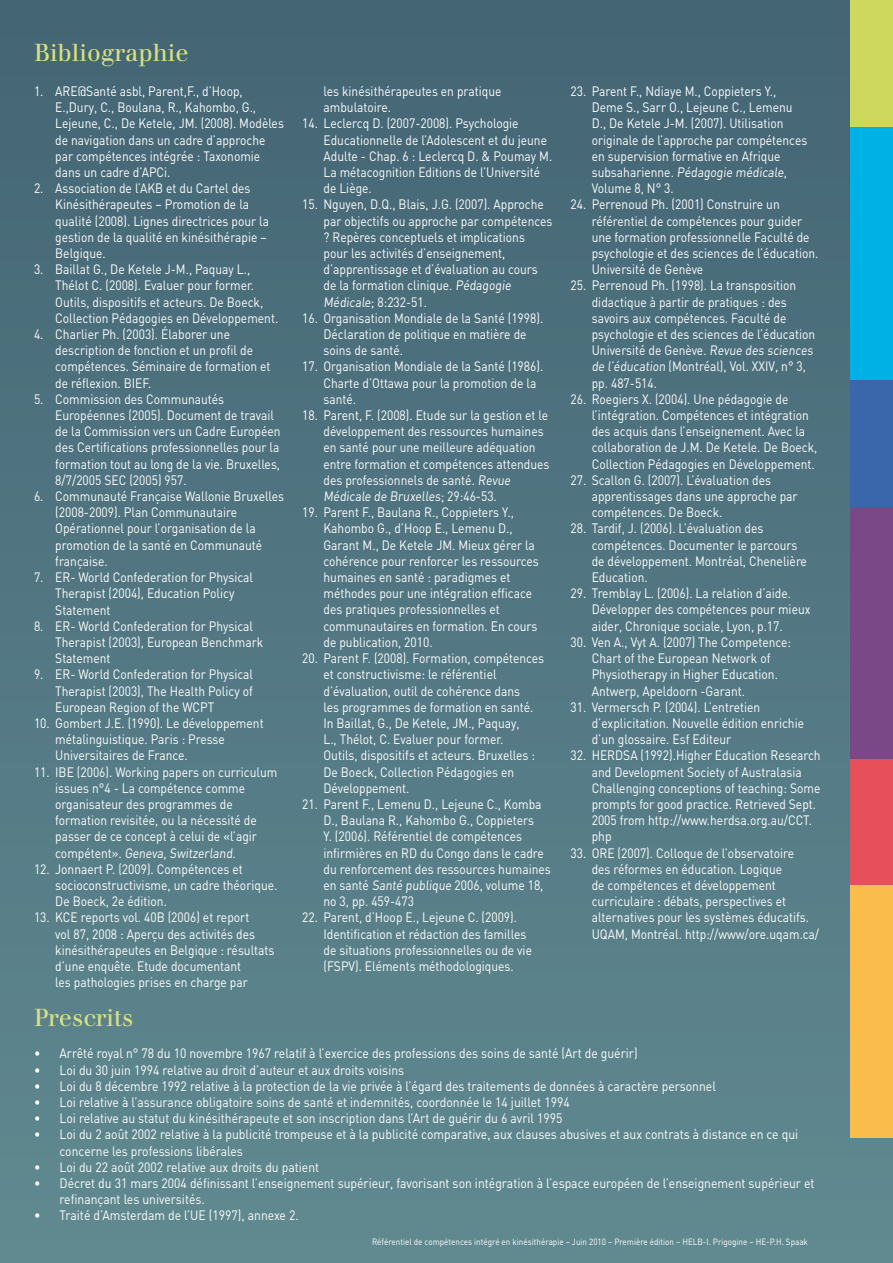
<style>
.page{position:relative;width:893px;height:1263px;background:#fff}
.page>*{position:absolute;margin:0;border:0;box-sizing:border-box;transform-origin:0 0}
.t1{font:24px "Justus";color:#d8e082}
.t2{font:13.5px/16.2px "DIN";color:#fff;scale:.89 1}
.t3{font:13.5px/16.2px "DIN";color:#fff;scale:.9 1}
.t4{font:9px "DIN";color:#fff;scale:.9 1}
</style>
<div class="page">
<div style="left:0;top:0;width:893px;height:1263px;background:linear-gradient(to bottom,#446575,#618a91)"></div>
<div style="left:850px;top:885px;width:43px;height:252px;background:#fabd4b"></div>
<div style="left:850px;top:759px;width:43px;height:126px;background:#e74f5a"></div>
<div style="left:850px;top:506px;width:43px;height:253px;background:#7b4887"></div>
<div style="left:850px;top:380px;width:43px;height:126px;background:#3a67ab"></div>
<div style="left:850px;top:127px;width:43px;height:253px;background:#00b1e6"></div>
<div style="left:850px;top:0;width:43px;height:127px;background:#ced85c"></div>
<h1 class="t1" style="left:34px;top:39px;width:156px">Bibliographie</h1>
<p class="t2" style="left:55px;top:83px;width:258px;text-indent:-21px">1. ARE@Santé asbl, Parent,F., d’Hoop, E.,Dury, C., Boulana, R., Kahombo, G., Lejeune, C., De Ketele, JM. (2008). Modèles de navigation dans un cadre d’approche par compétences intégrée : Taxonomie dans un cadre d’APCi.</p>
<p class="t2" style="left:55px;top:180px;width:242px;text-indent:-21px">2. Association de l’AKB et du Cartel des Kinésithérapeutes – Promotion de la qualité (2008). Lignes directrices pour la gestion de la qualité en kinésithérapie – Belgique.</p>
<p class="t2" style="left:55px;top:261px;width:252px;text-indent:-21px">3. Baillat G., De Ketele J-M., Paquay L., Thélot C. (2008). Evaluer pour former.<br>Outils, dispositifs et acteurs. De Boeck, Collection Pédagogies en Développement.</p>
<p class="t2" style="left:55px;top:326px;width:243px;text-indent:-21px">4. Charlier Ph. (2003). Élaborer une description de fonction et un profil de compétences. Séminaire de formation et de réflexion. BIEF.</p>
<p class="t2" style="left:55px;top:391px;width:255px;text-indent:-21px">5. Commission des Communautés Européennes (2005). Document de travail de la Commission vers un Cadre Européen des Certifications professionnelles pour la formation tout au long de la vie. Bruxelles, 8/7/2005 SEC (2005) 957.</p>
<p class="t2" style="left:55px;top:488px;width:259px;text-indent:-21px">6. Communauté Française Wallonie Bruxelles (2008-2009). Plan Communautaire Opérationnel pour l’organisation de la promotion de la santé en Communauté française.</p>
<p class="t2" style="left:55px;top:569px;width:224px;text-indent:-21px">7. ER- World Confederation for Physical<br>Therapist (2004), Education Policy<br>Statement</p>
<p class="t2" style="left:55px;top:617px;width:235px;text-indent:-21px">8. ER- World Confederation for Physical<br>Therapist (2003), European Benchmark<br>Statement</p>
<p class="t2" style="left:55px;top:666px;width:224px;text-align:justify;text-indent:-21px">9. ER- World Confederation for Physical Therapist (2003), The Health Policy of European Region of the WCPT</p>
<p class="t2" style="left:55px;top:715px;width:236px;text-indent:-21px">10. Gombert J.E. (1990). Le développement métalinguistique. Paris : Presse<br>Universitaires de France.</p>
<p class="t2" style="left:55px;top:763px;width:251px;text-indent:-21px">11. IBE (2006). Working papers on curriculum issues n°4 - La compétence comme organisateur des programmes de formation revisitée, ou la nécessité de passer de ce concept à celui de «l’agir compétent». Geneva, Switzerland.</p>
<p class="t2" style="left:55px;top:860px;width:251px;text-indent:-21px">12. Jonnaert P. (2009). Compétences et socioconstructivisme, un cadre théorique.<br>De Boeck, 2e édition.</p>
<p class="t2" style="left:55px;top:909px;width:248px;text-indent:-21px">13. KCE reports vol. 40B (2006) et report<br>vol 87, 2008 : Aperçu des activités des kinésithérapeutes en Belgique : résultats d’une enquête. Etude documentant<br>les pathologies prises en charge par</p>
<p class="t2" style="left:323px;top:83px;width:202px">les kinésithérapeutes en pratique ambulatoire.</p>
<p class="t2" style="left:323px;top:115px;width:259px;text-indent:-21px">14. Leclercq D. (2007-2008). Psychologie Educationnelle de l’Adolescent et du jeune Adulte - Chap. 6 : Leclercq D. &amp; Poumay M.<br>La métacognition Editions de l’Université de Liège.</p>
<p class="t2" style="left:323px;top:196px;width:259px;text-indent:-21px">15. Nguyen, D.Q., Blais, J.G. (2007). Approche par objectifs ou approche par compétences ? Repères conceptuels et implications pour les activités d’enseignement, d’apprentissage et d’évaluation au cours de la formation clinique. Pédagogie Médicale; 8:232-51.</p>
<p class="t2" style="left:323px;top:310px;width:248px;text-indent:-21px">16. Organisation Mondiale de la Santé (1998).<br>Déclaration de politique en matière de soins de santé.</p>
<p class="t2" style="left:323px;top:358px;width:248px;text-indent:-21px">17. Organisation Mondiale de la Santé (1986).<br>Charte d’Ottawa pour la promotion de la santé.</p>
<p class="t2" style="left:323px;top:407px;width:255px;text-indent:-21px">18. Parent, F. (2008). Etude sur la gestion et le développement des ressources humaines en santé pour une meilleure adéquation entre formation et compétences attendues des professionnels de santé. Revue Médicale de Bruxelles; 29:46-53.</p>
<p class="t2" style="left:323px;top:504px;width:243px;text-indent:-21px">19. Parent F., Baulana R., Coppieters Y., Kahombo G., d’Hoop E., Lemenu D., Garant M., De Ketele JM. Mieux gérer la cohérence pour renforcer les ressources humaines en santé : paradigmes et méthodes pour une intégration efficace des pratiques professionnelles et communautaires en formation. En cours de publication, 2010.</p>
<p class="t2" style="left:323px;top:650px;width:250px;text-indent:-21px">20. Parent F. (2008). Formation, compétences et constructivisme: le référentiel d’évaluation, outil de cohérence dans<br>les programmes de formation en santé.<br>In Baillat, G., De Ketele, JM., Paquay,<br>L., Thélot, C. Evaluer pour former.<br>Outils, dispositifs et acteurs. Bruxelles :<br>De Boeck, Collection Pédagogies en Développement.</p>
<p class="t2" style="left:323px;top:796px;width:257px;text-indent:-21px">21. Parent F., Lemenu D., Lejeune C., Komba D., Baulana R., Kahombo G., Coppieters<br>Y. (2006). Référentiel de compétences infirmières en RD du Congo dans le cadre du renforcement des ressources humaines en santé Santé publique 2006, volume 18, no 3, pp. 459-473</p>
<p class="t2" style="left:323px;top:909px;width:236px;text-indent:-21px">22. Parent, d’Hoop E., Lejeune C. (2009).<br>Identification et rédaction des familles de situations professionnelles ou de vie (FSPV). Eléments méthodologiques.</p>
<p class="t2" style="left:592px;top:83px;width:244px;text-indent:-21px">23. Parent F., Ndiaye M., Coppieters Y., Deme S., Sarr O., Lejeune C., Lemenu D., De Ketele J-M. (2007). Utilisation originale de l’approche par compétences en supervision formative en Afrique subsaharienne. Pédagogie médicale, Volume 8, N° 3.</p>
<p class="t2" style="left:592px;top:196px;width:256px;text-indent:-21px">24. Perrenoud Ph. (2001) Construire un référentiel de compétences pour guider une formation professionnelle Faculté de psychologie et des sciences de l’éducation.<br>Université de Genève</p>
<p class="t2" style="left:592px;top:277px;width:253px;text-indent:-21px">25. Perrenoud Ph. (1998). La transposition didactique à partir de pratiques : des savoirs aux compétences. Faculté de psychologie et des sciences de l’éducation Université de Genève. Revue des sciences de l’éducation (Montréal), Vol. XXIV, n° 3, pp. 487-514.</p>
<p class="t2" style="left:592px;top:391px;width:255px;text-indent:-21px">26. Roegiers X. (2004). Une pédagogie de l’intégration. Compétences et intégration des acquis dans l’enseignement. Avec la collaboration de J.M. De Ketele. De Boeck, Collection Pédagogies en Développement.</p>
<p class="t2" style="left:592px;top:472px;width:233px;text-indent:-21px">27. Scallon G. (2007). L’évaluation des apprentissages dans une approche par compétences. De Boeck.</p>
<p class="t2" style="left:592px;top:520px;width:243px;text-indent:-21px">28. Tardif, J. (2006). L’évaluation des compétences. Documenter le parcours de développement. Montréal, Chenelière<br>Education.</p>
<p class="t2" style="left:592px;top:585px;width:247px;text-indent:-21px">29. Tremblay L. (2006). La relation d’aide.<br>Développer des compétences pour mieux aider, Chronique sociale, Lyon, p.17.</p>
<p class="t2" style="left:592px;top:634px;width:226px;text-indent:-21px">30. Ven A., Vyt A. (2007) The Competence:<br>Chart of the European Network of Physiotherapy in Higher Education.<br>Antwerp, Apeldoorn -Garant.</p>
<p class="t2" style="left:592px;top:698px;width:240px;text-indent:-21px">31. Vermersch P. (2004). L’entretien d’explicitation. Nouvelle édition enrichie d’un glossaire. Esf Editeur</p>
<p class="t2" style="left:592px;top:747px;width:259px;text-indent:-21px">32. HERDSA (1992).Higher Education Research and Development Society of Australasia Challenging conceptions of teaching: Some prompts for good practice. Retrieved Sept.<br>2005 from http://www.herdsa.org.au/CCT. php</p>
<p class="t2" style="left:592px;top:844px;width:257px;text-indent:-21px">33. ORE (2007). Colloque de l’observatoire<br>des réformes en éducation. Logique<br>de compétences et développement curriculaire : débats, perspectives et alternatives pour les systèmes éducatifs.<br>UQAM, Montréal. http://www/ore.uqam.ca/</p>
<h1 class="t1" style="left:34px;top:1003px;width:101px">Prescrits</h1>
<p class="t3" style="left:34px;top:1045px;width:672px">• Arrêté royal n° 78 du 10 novembre 1967 relatif à l’exercice des professions des soins de santé (Art de guérir)</p>
<p class="t3" style="left:34px;top:1061px;width:413px">• Loi du 30 juin 1994 relative au droit d’auteur et aux droits voisins</p>
<p class="t3" style="left:34px;top:1077px;width:759px">• Loi du 8 décembre 1992 relative à la protection de la vie privée à l’égard des traitements de données à caractère personnel</p>
<p class="t3" style="left:34px;top:1094px;width:597px">• Loi relative à l’assurance obligatoire soins de santé et indemnités, coordonnée le 14 juillet 1994</p>
<p class="t3" style="left:34px;top:1110px;width:589px">• Loi relative au statut du kinésithérapeute et son inscription dans l’Art de guérir du 6 avril 1995</p>
<p class="t3" style="left:60px;top:1126px;width:822px;text-indent:-26px">• Loi du 2 août 2002 relative à la publicité trompeuse et à la publicité comparative, aux clauses abusives et aux contrats à distance en ce qui concerne les professions libérales</p>
<p class="t3" style="left:34px;top:1158px;width:318px">• Loi du 22 août 2002 relative aux droits du patient</p>
<p class="t3" style="left:60px;top:1175px;width:840px;text-indent:-26px">• Décret du 31 mars 2004 définissant l’enseignement supérieur, favorisant son intégration à l’espace européen de l’enseignement supérieur et refinançant les universités.</p>
<p class="t3" style="left:34px;top:1207px;width:296px">• Traité d’Amsterdam de l’UE (1997), annexe 2.</p>
<p class="t4" style="left:372px;top:1236px;width:486px">Référentiel de compétences intégré en kinésithérapie – Juin 2010 – Première édition – HELB-I. Prigogine – HE-P.H. Spaak</p>
</div>
